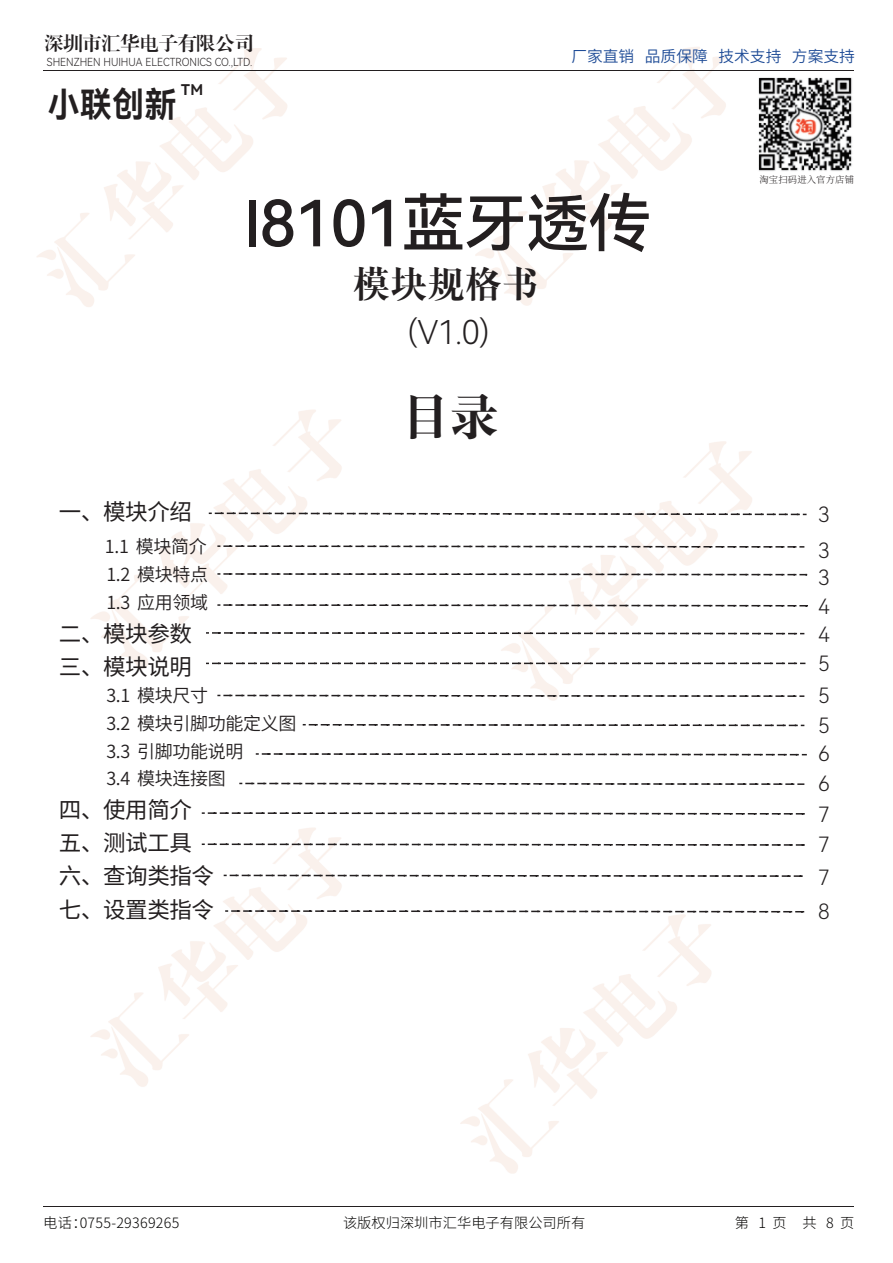
<style>
.page{position:relative;width:893px;height:1263px;background:#fff}
.page>*{position:absolute;margin:0;border:0;box-sizing:border-box;transform-origin:0 0}
.t1{font:63.45px "Harmony OS Sans SC Medium";letter-spacing:-.02em;color:#231f20}
.t2{font:48.75px "GEETYPE Da Biao Song GBT Flash";color:#231f20}
.t3{font:36.6px "GEETYPE Da Biao Song GBT Flash";letter-spacing:.02em;color:#231f20}
.t4{font:34.5px "Harmony OS Sans SC Bold";color:#231f20;scale:.92 1}
.t5{font:32.7px "Harmony OS Sans SC Light";color:#231f20}
.t6{font:22.5px/33px "Source Han Sans CN";letter-spacing:-.02em;color:#231f20}
.t7{font:21px/29.1px "Harmony OS Sans SC Light";color:#231f20}
.t8{font:19.05px "FZXBSJW GB1 0";color:#231f20}
.t9{font:18px/27.6px "Source Han Sans CN";letter-spacing:-.02em;color:#231f20;text-align:justify}
.t10{font:15.75px "Source Han Sans CN";color:#1f4c97}
.t11{font:14.85px "Harmony OS Sans SC Bold";color:#231f20}
.t12{font:300 14.25px "Source Han Sans CN";color:#050403}
.t13{font:300 14.25px "Source Han Sans CN";letter-spacing:.02em;color:#050403}
.t14{font:11.1px "Harmony OS Sans SC Light";color:#231f20;scale:.93 1}
.t15{font:300 9.3px "Source Han Serif CN";letter-spacing:.02em;color:#231f20}
</style>
<div class="page">
<img style="left:37px;top:47px;width:771px;height:1127px">
<svg style="left:217px;top:545px;width:587px;height:3px"></svg>
<svg style="left:209px;top:512px;width:598px;height:3px"></svg>
<svg style="left:217px;top:573px;width:590px;height:2px"></svg>
<svg style="left:217px;top:604px;width:591px;height:2px"></svg>
<svg style="left:206px;top:632px;width:598px;height:2px"></svg>
<svg style="left:206px;top:663px;width:599px;height:1px"></svg>
<svg style="left:303px;top:724px;width:501px;height:2px"></svg>
<svg style="left:217px;top:695px;width:587px;height:2px"></svg>
<svg style="left:256px;top:753px;width:551px;height:2px"></svg>
<svg style="left:239px;top:783px;width:565px;height:2px"></svg>
<svg style="left:202px;top:812px;width:603px;height:2px"></svg>
<svg style="left:202px;top:843px;width:603px;height:3px"></svg>
<svg style="left:224px;top:875px;width:579px;height:2px"></svg>
<svg style="left:225px;top:910px;width:579px;height:2px"></svg>
<img style="left:758px;top:76px;width:94px;height:95px">
<hr style="left:43px;top:70px;width:811px;height:1px;background:#231f20">
<hr style="left:43px;top:1206px;width:811px;height:1px;background:#231f20">
<p class="t8" style="left:45px;top:33px;width:211px">深圳市汇华电子有限公司</p>
<p class="t14" style="left:47px;top:54px;width:222px">SHENZHEN HUIHUA ELECTRONICS CO.,LTD.</p>
<h3 class="t4" style="left:48px;top:80px;width:142px">小联创新</h3>
<p class="t11" style="left:181px;top:79px;width:23px">TM</p>
<p class="t10" style="left:571px;top:48px;width:285px">厂家直销 品质保障 技术支持 方案支持</p>
<p class="t15" style="left:759px;top:175px;width:96px">淘宝扫码进入官方店铺</p>
<h1 class="t1" style="left:243px;top:179px;width:410px">I8101蓝牙透传</h1>
<h3 class="t3" style="left:353px;top:266px;width:187px">模块规格书</h3>
<h3 class="t5" style="left:408px;top:310px;width:84px">(V1.0)</h3>
<p class="t6" style="left:59px;top:496px;width:135px">一、模块介绍</p>
<p class="t9" style="left:105px;top:533px;width:105px">1.1 模块简介1.2 模块特点1.3 应用领域</p>
<p class="t6" style="left:59px;top:617px;width:135px">二、模块参数三、模块说明</p>
<p class="t9" style="left:106px;top:682px;width:191px;text-align:left">3.1 模块尺寸<br>3.2 模块引脚功能定义图<br>3.3 引脚功能说明<br>3.4 模块连接图</p>
<p class="t6" style="left:59px;top:794px;width:157px">四、使用简介五、测试工具六、查询类指令七、设置类指令</p>
<h2 class="t2" style="left:402px;top:392px;width:98px">目录</h2>
<p class="t7" style="left:818px;top:499px;width:13px">3</p>
<p class="t7" style="left:818px;top:535px;width:13px">3</p>
<p class="t7" style="left:818px;top:562px;width:13px">3</p>
<p class="t7" style="left:818px;top:591px;width:13px">4</p>
<p class="t7" style="left:818px;top:619px;width:13px">4</p>
<p class="t7" style="left:818px;top:648px;width:13px">5</p>
<p class="t7" style="left:818px;top:680px;width:13px">5</p>
<p class="t7" style="left:818px;top:710px;width:13px;text-align:justify">5<br>6<br>6</p>
<p class="t7" style="left:818px;top:799px;width:13px;line-height:29.7px">7<br>7</p>
<p class="t7" style="left:818px;top:859px;width:13px;line-height:34px">7<br>8</p>
<p class="t13" style="left:43px;top:1214px;width:138px">电话：0755-29369265</p>
<p class="t12" style="left:343px;top:1214px;width:244px">该版权归深圳市汇华电子有限公司所有</p>
<p class="t12" style="left:735px;top:1214px;width:121px">第 1 页 共 8 页</p>
</div>
